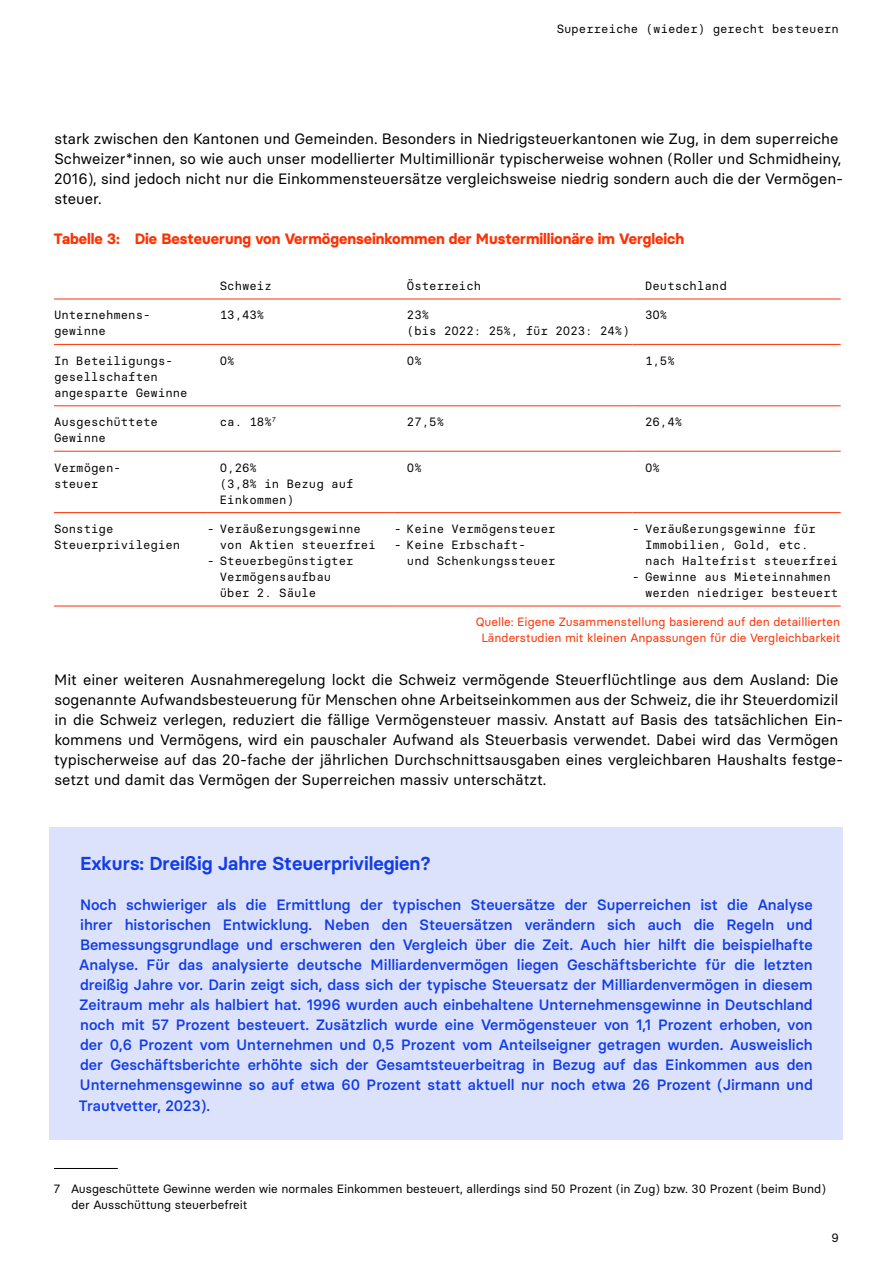
<style>
.page{position:relative;width:893px;height:1263px;background:#fff}
.page>*{position:absolute;margin:0;border:0;box-sizing:border-box;transform-origin:0 0}
.Normal_wrd_1{font:600 18.75px "Basier Circle";color:#123ce8}
.Normal_wrd_1-2{font:500 15px/20px "Basier Circle";color:#123ce8;text-align:justify}
.Normal_wrd_1-3{font:15px/20px "Basier Circle";color:#000}
.Normal_wrd_1-4{font:700 15px "Basier Circle";color:#fe3102}
.Tabelleninhalt{font:12px/16px "Basier Circle Mono";color:#000}
.Fussnoten{font:12px/16px "Basier Circle";color:#000}
.Quelle_Grafiken{font:12px/16px "Basier Circle";color:#fe3102;text-align:center}
</style>
<div class="page">
<div style="left:50px;top:827px;width:793px;height:74px;background:#dce2fb"></div>
<div style="left:50px;top:871px;width:793px;height:269px;background:#dce2fb"></div>
<hr style="left:54px;top:299px;width:153px;height:1px;background:#fe3102">
<hr style="left:207px;top:299px;width:187px;height:1px;background:#fe3102">
<hr style="left:394px;top:299px;width:238px;height:1px;background:#fe3102">
<hr style="left:632px;top:299px;width:209px;height:1px;background:#fe3102">
<hr style="left:54px;top:344px;width:153px;height:1px;background:#fe3102">
<hr style="left:207px;top:344px;width:187px;height:1px;background:#fe3102">
<hr style="left:394px;top:344px;width:238px;height:1px;background:#fe3102">
<hr style="left:632px;top:344px;width:209px;height:1px;background:#fe3102">
<hr style="left:54px;top:406px;width:153px;height:1px;background:#fe3102">
<hr style="left:207px;top:406px;width:187px;height:1px;background:#fe3102">
<hr style="left:394px;top:406px;width:238px;height:1px;background:#fe3102">
<hr style="left:632px;top:406px;width:209px;height:1px;background:#fe3102">
<hr style="left:54px;top:451px;width:153px;height:1px;background:#fe3102">
<hr style="left:207px;top:451px;width:187px;height:1px;background:#fe3102">
<hr style="left:394px;top:451px;width:238px;height:1px;background:#fe3102">
<hr style="left:632px;top:451px;width:209px;height:1px;background:#fe3102">
<hr style="left:54px;top:512px;width:153px;height:1px;background:#fe3102">
<hr style="left:207px;top:512px;width:187px;height:1px;background:#fe3102">
<hr style="left:394px;top:512px;width:238px;height:1px;background:#fe3102">
<hr style="left:632px;top:512px;width:209px;height:1px;background:#fe3102">
<hr style="left:54px;top:606px;width:153px;height:1px;background:#fe3102">
<hr style="left:207px;top:606px;width:187px;height:1px;background:#fe3102">
<hr style="left:394px;top:606px;width:238px;height:1px;background:#fe3102">
<hr style="left:632px;top:606px;width:209px;height:1px;background:#fe3102">
<hr style="left:54px;top:1168px;width:64px;height:1px;background:#000">
<p class="Tabelleninhalt" style="left:557px;top:20px;width:284px">Superreiche (wieder) gerecht besteuern</p>
<p class="Normal_wrd_1-3" style="left:54px;top:128px;width:791px">stark zwischen den Kantonen und Gemeinden. Besonders in Niedrigsteuerkantonen wie Zug, in dem superreiche Schweizer*innen, so wie auch unser modellierter Multimillionär typischerweise wohnen (Roller und Schmidheiny, 2016), sind jedoch nicht nur die Einkommensteuersätze vergleichsweise niedrig sondern auch die der Vermögen&shy;steuer.</p>
<p class="Normal_wrd_1-4" style="left:54px;top:229px;width:632px">Tabelle 3: Die Besteuerung von Vermögenseinkommen der Mustermillionäre im Vergleich</p>
<p class="Tabelleninhalt" style="left:220px;top:278px;width:53px">Schweiz</p>
<p class="Tabelleninhalt" style="left:407px;top:278px;width:76px">Österreich</p>
<p class="Tabelleninhalt" style="left:645px;top:278px;width:83px">Deutschland</p>
<p class="Tabelleninhalt" style="left:54px;top:307px;width:98px">Unternehmens&shy;gewinne</p>
<p class="Tabelleninhalt" style="left:220px;top:307px;width:46px">13,43%</p>
<p class="Tabelleninhalt" style="left:407px;top:307px;width:24px">23%</p>
<p class="Tabelleninhalt" style="left:645px;top:307px;width:24px">30%</p>
<p class="Tabelleninhalt" style="left:407px;top:323px;width:224px">(bis 2022: 25%, für 2023: 24%)</p>
<p class="Tabelleninhalt" style="left:54px;top:352px;width:120px">In Beteiligungs&shy;gesellschaften</p>
<p class="Tabelleninhalt" style="left:54px;top:384px;width:135px">angesparte Gewinne</p>
<p class="Tabelleninhalt" style="left:220px;top:352px;width:16px">0%</p>
<p class="Tabelleninhalt" style="left:407px;top:352px;width:16px">0%</p>
<p class="Tabelleninhalt" style="left:645px;top:352px;width:31px">1,5%</p>
<p class="Tabelleninhalt" style="left:54px;top:414px;width:105px">Ausgeschüttete<br>Gewinne</p>
<p class="Tabelleninhalt" style="left:220px;top:414px;width:58px">ca. 18%<sup>7</sup></p>
<p class="Tabelleninhalt" style="left:407px;top:414px;width:39px">27,5%</p>
<p class="Tabelleninhalt" style="left:645px;top:414px;width:39px">26,4%</p>
<p class="Tabelleninhalt" style="left:54px;top:459px;width:68px">Vermögen&shy;steuer</p>
<p class="Tabelleninhalt" style="left:220px;top:459px;width:135px">0,26%<br>(3,8% in Bezug auf<br>Einkommen)</p>
<p class="Tabelleninhalt" style="left:407px;top:459px;width:16px">0%</p>
<p class="Tabelleninhalt" style="left:645px;top:459px;width:16px">0%</p>
<p class="Tabelleninhalt" style="left:54px;top:521px;width:61px">Sonstige</p>
<p class="Tabelleninhalt" style="left:54px;top:537px;width:128px">Steuerprivilegien</p>
<p class="Tabelleninhalt" style="left:645px;top:521px;width:195px;text-indent:-13px">- Veräußerungsgewinne für<br>Immobilien, Gold, etc. nach Haltefrist steuerfrei</p>
<p class="Tabelleninhalt" style="left:645px;top:569px;width:195px;text-indent:-13px">- Gewinne aus Mieteinnahmen werden niedriger besteuert</p>
<p class="Quelle_Grafiken" style="left:476px;top:614px;width:366px">Quelle: Eigene Zusammenstellung basierend auf den detaillierten<br>Länderstudien mit kleinen Anpassungen für die Vergleichbarkeit</p>
<p class="Normal_wrd_1-3" style="left:54px;top:670px;width:790px">Mit einer weiteren Ausnahmeregelung lockt die Schweiz vermögende Steuerflüchtlinge aus dem Ausland: Die sogenannte Aufwandsbesteuerung für Menschen ohne Arbeitseinkommen aus der Schweiz, die ihr Steuerdomizil in die Schweiz verlegen, reduziert die fällige Vermögensteuer massiv. Anstatt auf Basis des tatsächlichen Ein&shy;kommens und Vermögens, wird ein pauschaler Aufwand als Steuerbasis verwendet. Dabei wird das Vermögen typischerweise auf das 20-fache der jährlichen Durchschnittsausgaben eines vergleichbaren Haushalts festge&shy;setzt und damit das Vermögen der Superreichen massiv unterschätzt.</p>
<p class="Tabelleninhalt" style="left:220px;top:521px;width:157px;text-indent:-13px">- Veräußerungsgewinne von Aktien steuerfrei</p>
<p class="Tabelleninhalt" style="left:220px;top:553px;width:135px;text-indent:-13px">- Steuerbegünstigter<br>Vermögensaufbau über 2. -Säule</p>
<p class="Tabelleninhalt" style="left:394px;top:521px;width:163px">- Keine Vermögensteuer</p>
<p class="Tabelleninhalt" style="left:407px;top:537px;width:150px;text-indent:-13px">- Keine Erbschaft-<br>und Schenkungssteuer</p>
<p class="Normal_wrd_1" style="left:80px;top:852px;width:352px">Exkurs: Dreißig Jahre Steuerprivilegien?</p>
<p class="Normal_wrd_1-2" style="left:79px;top:895px;width:735px">Noch schwieriger als die Ermittlung der typischen Steuersätze der Superreichen ist die Analyse ihrer historischen Entwicklung. Neben den Steuersätzen verändern sich auch die Regeln und Bemessungsgrundlage und erschweren den Vergleich über die Zeit. Auch hier hilft die beispielhafte Analyse. Für das analysierte deutsche Milliardenvermögen liegen Geschäftsberichte für die letzten dreißig Jahre vor. Darin zeigt sich, dass sich der typische Steuersatz der Milliardenvermögen in diesem Zeitraum mehr als halbiert hat. 1996 wurden auch einbehaltene Unternehmensgewinne in Deutschland noch mit 57 Prozent besteuert. Zusätzlich wurde eine Vermögensteuer von 1,1 Prozent erhoben, von der 0,6 Prozent vom Unternehmen und 0,5 Prozent vom Anteilseigner getragen wurden. Ausweislich der Geschäftsberichte erhöhte sich der Gesamtsteuerbeitrag in Bezug auf das Einkommen aus den Unternehmensgewinne so auf etwa 60 Prozent statt aktuell nur noch etwa 26 Prozent (Jirmann und Trautvetter, 2023).</p>
<p class="Fussnoten" style="left:71px;top:1180px;width:756px;text-indent:-18px">7 Ausgeschüttete Gewinne werden wie normales Einkommen besteuert, allerdings sind 50 Prozent (in Zug) bzw. 30 Prozent (beim Bund) der Ausschüttung steuerbefreit</p>
<p class="Tabelleninhalt" style="left:831px;top:1229px;width:9px">9</p>
</div>
